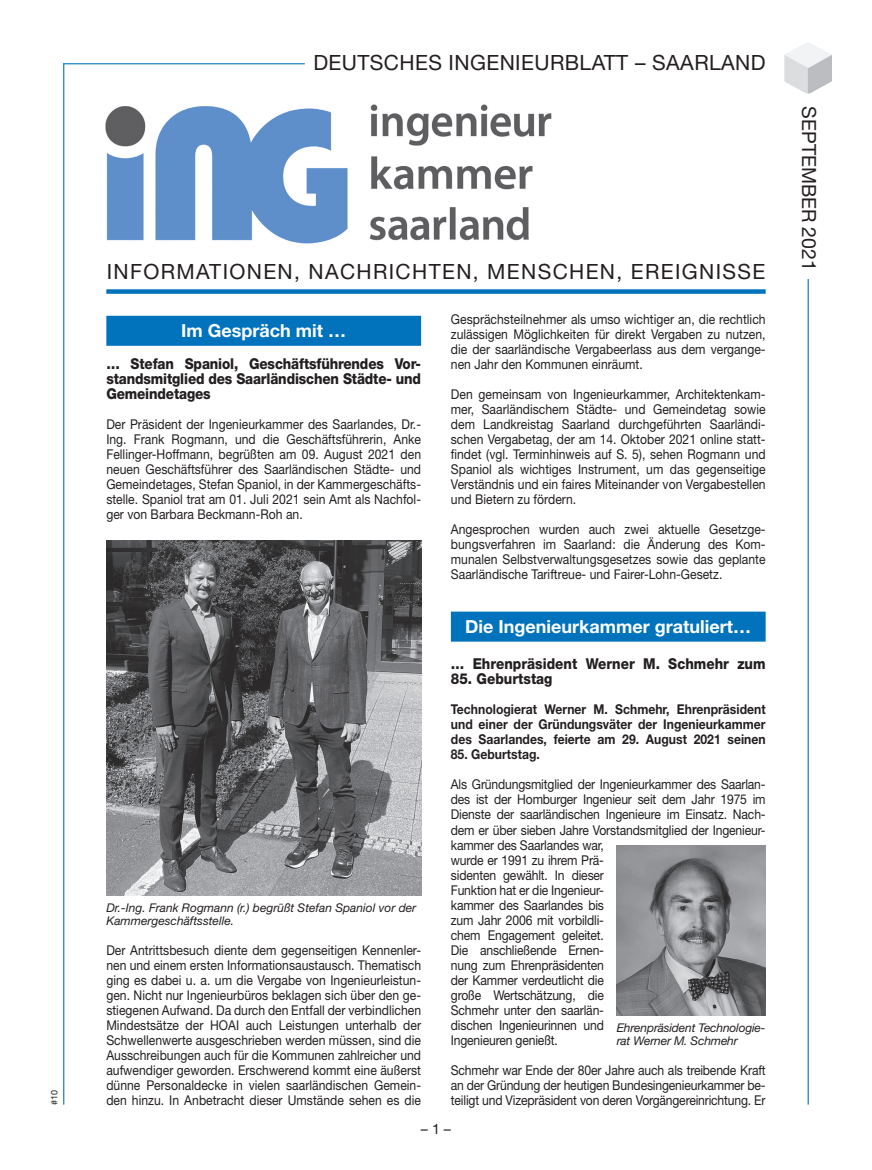
<style>
.page{position:relative;width:872px;height:1170px;background:#fff}
.page>*{position:absolute;margin:0;border:0;box-sizing:border-box;transform-origin:0 0}
.t1{font:21px "Helvetica Neue LT Std";letter-spacing:.065em;color:#231f20}
.t2{font:21px "Helvetica Neue LT Std";letter-spacing:.02em;color:#231f20}
.t3{font:19.5px "Helvetica Neue LT Std";color:#231f20}
.t4{font:700 18px "Helvetica Neue LT Std";color:#fff}
.t5{font:800 15px/15px "Helvetica Neue LT Std";letter-spacing:-.01em;color:#231f20;text-align:justify;scale:.9 1}
.t6{font:14.25px "Helvetica Neue LT Std";color:#231f20}
.t7{font:13.5px/15px "Helvetica Neue LT Std";letter-spacing:-.015em;color:#231f20;text-align:justify;scale:.9 1}
.t8{font:700 13.5px/15px "Helvetica Neue LT Std";color:#231f20;text-align:justify;scale:.9 1}
.t9{font:italic 12px/13.5px "Helvetica Neue LT Std";color:#231f20}
.t10{font:9px "Helvetica Neue LT Std";color:#231f20}
</style>
<div class="page">
<hr style="left:807px;top:222px;width:1px;height:882px;background:#0073bc">
<hr style="left:63px;top:63px;width:1px;height:1041px;background:#0073bc">
<hr style="left:63px;top:63px;width:242px;height:1px;background:#0073bc">
<div style="left:797px;top:106px;width:24px;height:173px;background:#fff"></div>
<img style="left:784px;top:43px;width:48px;height:51px">
<img style="left:369px;top:104px;width:183px;height:137px">
<img style="left:105px;top:106px;width:243px;height:138px">
<div style="left:106px;top:289px;width:659px;height:5px;background:#0073bc"></div>
<div style="left:106px;top:316px;width:315px;height:30px;background:#0073bc"></div>
<div style="left:451px;top:611px;width:314px;height:30px;background:#0073bc"></div>
<img style="left:106px;top:540px;width:315px;height:355px">
<img style="left:617px;top:845px;width:148px;height:170px">
<p class="t10" style="left:49px;top:1104px;width:17px;rotate:-90deg">#10</p>
<h1 class="t2" style="left:313px;top:50px;width:454px">DEUTSCHES INGENIEURBLATT – SAARLAND</h1>
<h1 class="t1" style="left:107px;top:259px;width:660px">INFORMATIONEN, NACHRICHTEN, MENSCHEN, EREIGNISSE</h1>
<h3 class="t4" style="left:181px;top:319px;width:166px">Im Gespräch mit …</h3>
<p class="t5" style="left:106px;top:356px;width:351px">… Stefan Spaniol, Geschäftsführendes Vor&shy;standsmitglied des Saarländischen Städte- und Gemeindetages</p>
<p class="t7" style="left:106px;top:417px;width:351px">Der Präsident der Ingenieurkammer des Saarlandes, Dr.- Ing. Frank Rogmann, und die Geschäftsführerin, Anke Fellinger-Hoffmann, begrüßten am 09. August 2021 den neuen Geschäftsführer des Saarländischen Städte- und Gemeindetages, Stefan Spaniol, in der Kammergeschäfts&shy;stelle. Spaniol trat am 01. Juli 2021 sein Amt als Nachfol&shy;ger von Barbara Beckmann-Roh an.</p>
<p class="t9" style="left:106px;top:900px;width:311px">Dr.-Ing. Frank Rogmann (r.) begrüßt Stefan Spaniol vor der<br>Kammergeschäftsstelle.</p>
<p class="t7" style="left:106px;top:942px;width:351px">Der Antrittsbesuch diente dem gegenseitigen Kennenler&shy;nen und einem ersten Informationsaustausch. Thematisch ging es dabei u. a. um die Vergabe von Ingenieurleistun&shy;gen. Nicht nur Ingenieurbüros beklagen sich über den ge&shy;stiegenen Aufwand. Da durch den Entfall der verbindlichen Mindestsätze der HOAI auch Leistungen unterhalb der Schwellenwerte ausgeschrieben werden müssen, sind die Ausschreibungen auch für die Kommunen zahlreicher und aufwendiger geworden. Erschwerend kommt eine äußerst dünne Personaldecke in vielen saarländischen Gemein&shy;den hinzu. In Anbetracht dieser Umstände sehen es die</p>
<p class="t7" style="left:451px;top:312px;width:351px">Gesprächsteilnehmer als umso wichtiger an, die rechtlich zulässigen Möglichkeiten für direkt Vergaben zu nutzen, die der saarländische Vergabeerlass aus dem vergange&shy;nen Jahr den Kommunen einräumt.</p>
<p class="t7" style="left:451px;top:387px;width:351px">Den gemeinsam von Ingenieurkammer, Architektenkam&shy;mer, Saarländischem Städte- und Gemeindetag sowie dem Landkreistag Saarland durchgeführten Saarländi&shy;schen Vergabetag, der am 14. Oktober 2021 online statt&shy;findet (vgl. Terminhinweis auf S. 5), sehen Rogmann und Spaniol als wichtiges Instrument, um das gegenseitige Verständnis und ein faires Miteinander von Vergabestellen und Bietern zu fördern.</p>
<p class="t7" style="left:451px;top:522px;width:351px">Angesprochen wurden auch zwei aktuelle Gesetzge&shy;bungsverfahren im Saarland: die Änderung des Kom&shy;munalen Selbstverwaltungsgesetzes sowie das geplante Saarländische Tariftreue- und Fairer-Lohn-Gesetz.</p>
<h3 class="t4" style="left:465px;top:615px;width:287px">Die Ingenieurkammer gratuliert…</h3>
<p class="t5" style="left:451px;top:656px;width:351px">… Ehrenpräsident Werner M. Schmehr zum</p>
<p class="t5" style="left:451px;top:671px;width:114px">85. Geburtstag</p>
<p class="t8" style="left:451px;top:701px;width:351px">Technologierat Werner M. Schmehr, Ehrenpräsident und einer der Gründungsväter der Ingenieurkammer des Saarlandes, feierte am 29. August 2021 seinen</p>
<p class="t8" style="left:451px;top:746px;width:100px">85. Geburtstag.</p>
<p class="t7" style="left:451px;top:777px;width:351px;text-align:left">Als Gründungsmitglied der Ingenieurkammer des Saarlan&shy;des ist der Homburger Ingenieur seit dem Jahr 1975 im Dienste der saarländischen Ingenieure im Einsatz. Nach&shy;dem er über sieben Jahre Vorstandsmitglied der Ingenieur&shy;kammer des Saarlandes war,<br>wurde er 1991 zu ihrem Prä-<br>sidenten gewählt. In dieser<br>Funktion hat er die Ingenieur-<br>kammer des Saarlandes bis<br>zum Jahr 2006 mit vorbildli-<br>chem Engagement geleitet.<br>Die anschließende Ernen-<br>nung zum Ehrenpräsidenten<br>der Kammer verdeutlicht die<br>große Wertschätzung, die<br>Schmehr unter den saarlän-<br>dischen Ingenieurinnen und<br>Ingenieuren genießt.</p>
<p class="t7" style="left:451px;top:1062px;width:351px">Schmehr war Ende der 80er Jahre auch als treibende Kraft an der Gründung der heutigen Bundesingenieurkammer be&shy;teiligt und Vizepräsident von deren Vorgängereinrichtung. Er</p>
<p class="t9" style="left:617px;top:1020px;width:149px">Ehrenpräsident Technologie&shy;rat Werner M. Schmehr</p>
<p class="t6" style="left:421px;top:1120px;width:32px">– 1 –</p>
<h2 class="t3" style="left:821px;top:106px;width:166px;rotate:90deg">SEPTEMBER 2021</h2>
</div>
